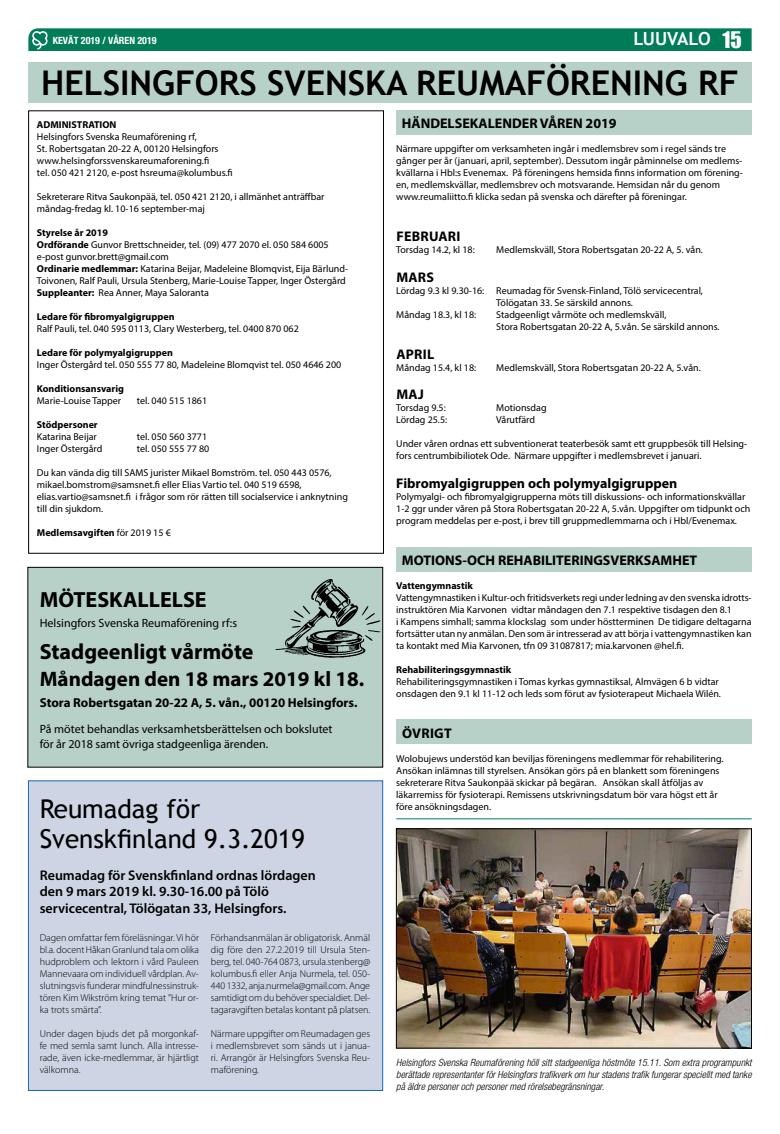
<style>
.page{position:relative;width:780px;height:1134px;background:#fff}
.page>*{position:absolute;margin:0;border:0;box-sizing:border-box;transform-origin:0 0}
.t1{font:700 34px "Trebuchet MS";color:#000}
.t2{font:26px/30px "Trebuchet MS";color:#000}
.t3{font:700 22px "Myriad Pro";color:#000}
.t4{font:700 21px "Myriad Pro";color:#000}
.t5{font:700 18px "Trebuchet MS";letter-spacing:-.015em;color:#fff}
.t6{font:700 14px "Myriad Pro";color:#000}
.t7{font:600 14px/16.8px "Myriad Pro";color:#000}
.t8{font:700 14px "Myriad Pro";letter-spacing:.02em;color:#000}
.t9{font:700 13px "Myriad Pro";color:#000}
.t10{font:12px/14.4px "Myriad Pro";color:#000}
.t11{font:10px/12px "Myriad Pro";color:#000}
.t12{font:300 10px/12px "Myriad Pro";color:#000;text-align:justify}
.t13{font:italic 300 condensed 10px/12px "Helvetica Neue";color:#000;text-align:justify}
.t14{font:700 10px "Myriad Pro";color:#000}
.t15{font:700 condensed 10px "Helvetica Neue";color:#fff}
.s1{font-family:"Impact";font-weight:400;font-size:21px}
.s2{font-weight:700}
.s3{font-weight:400}
</style>
<div class="page">
<div style="left:28px;top:28px;width:723px;height:23px;background:#007c58"></div>
<img style="left:33px;top:31px;width:14px;height:18px">
<div style="left:28px;top:780px;width:355px;height:311px;background:#cdd4e3;border:1px solid #1b67a7"></div>
<div style="left:396px;top:111px;width:355px;height:24px;background:#b7d1c9"></div>
<div style="left:396px;top:720px;width:355px;height:24px;background:#b7d1c9"></div>
<div style="left:28px;top:62px;width:723px;height:41px;background:#b7d1c9"></div>
<div style="left:28px;top:111px;width:356px;height:442px;border:1px solid #000"></div>
<div style="left:396px;top:547px;width:355px;height:25px;background:#b7d1c9"></div>
<div style="left:28px;top:567px;width:354px;height:200px;background:#b7d1c9"></div>
<div style="left:28px;top:567px;width:355px;height:200px;border:1px solid #000"></div>
<img style="left:275px;top:573px;width:109px;height:89px">
<img style="left:398px;top:831px;width:351px;height:215px">
<hr style="left:396px;top:818px;width:355px;height:1px;background:#007c58">
<p class="t15" style="left:53px;top:34px;width:105px">KEVÄT 2019 / VÅREN 2019</p>
<h3 class="t5" style="left:633px;top:28px;width:110px">LUUVALO <span class="s1">15</span></h3>
<h1 class="t1" style="left:41px;top:61px;width:699px">HELSINGFORS SVENSKA REUMAFÖRENING RF</h1>
<p class="t14" style="left:37px;top:118px;width:81px">ADMINISTRATION</p>
<p class="t11" style="left:37px;top:130px;width:197px">Helsingfors Svenska Reumaförening rf,<br>St. Robertsgatan 20-22 A, 00120 Helsingfors www.helsingforssvenskareumaforening.fi<br>tel. 050 421 2120, e-post hsreuma@kolumbus.fi</p>
<p class="t11" style="left:37px;top:190px;width:289px">Sekreterare Ritva Saukonpää, tel. 050 421 2120, i allmänhet anträffbar måndag-fredag kl. 10-16 september-maj</p>
<p class="t11" style="left:37px;top:226px;width:313px"><span class="s2">Styrelse år 2019<br>Ordförande</span> Gunvor Brettschneider, tel. (09) 477 2070 el. 050 584 6005 e-post gunvor.brett@gmail.com<br><span class="s2">Ordinarie medlemmar:</span> Katarina Beijar, Madeleine Blomqvist, Eija Bärlund-Toivonen, Ralf Pauli, Ursula Stenberg, Marie-Louise Tapper, Inger Östergård <span class="s2">Suppleanter:</span> Rea Anner, Maya Saloranta</p>
<p class="t14" style="left:37px;top:310px;width:139px">Ledare för fibromyalgigruppen</p>
<p class="t11" style="left:37px;top:322px;width:263px">Ralf Pauli, tel. 040 595 0113, Clary Westerberg, tel. 0400 870 062</p>
<p class="t14" style="left:37px;top:346px;width:137px">Ledare för polymyalgigruppen</p>
<p class="t11" style="left:37px;top:358px;width:306px">Inger Östergård tel. 050 555 77 80, Madeleine Blomqvist tel. 050 4646 200</p>
<p class="t14" style="left:37px;top:382px;width:89px">Konditionsansvarig</p>
<p class="t11" style="left:37px;top:394px;width:86px">Marie-Louise Tapper</p>
<p class="t11" style="left:137px;top:394px;width:72px">tel. 040 515 1861</p>
<p class="t14" style="left:37px;top:418px;width:62px">Stödpersoner</p>
<p class="t11" style="left:37px;top:430px;width:61px">Katarina Beijar</p>
<p class="t11" style="left:137px;top:430px;width:72px">tel. 050 560 3771</p>
<p class="t11" style="left:37px;top:442px;width:67px">Inger Östergård</p>
<p class="t11" style="left:137px;top:442px;width:74px">tel. 050 555 77 80</p>
<p class="t11" style="left:37px;top:466px;width:312px">Du kan vända dig till SAMS jurister Mikael Bomström. tel. 050 443 0576, mikael.bomstrom@samsnet.fi eller Elias Vartio tel. 040 519 6598, elias.vartio@samsnet.fi i frågor som rör rätten till socialservice i anknytning till din sjukdom.</p>
<p class="t14" style="left:37px;top:526px;width:135px">Medlemsavgiften <span class="s3">för 2019 15 €</span></p>
<h3 class="t6" style="left:402px;top:114px;width:216px">HÄNDELSEKALENDER VÅREN 2019</h3>
<p class="t11" style="left:396px;top:143px;width:348px">Närmare uppgifter om verksamheten ingår i medlemsbrev som i regel sänds tre gånger per år (januari, april, september). Dessutom ingår påminnelse om medlems&shy;kvällarna i Hbl:s Evenemax. På föreningens hemsida finns information om förening&shy;en, medlemskvällar, medlemsbrev och motsvarande. Hemsidan når du genom www.reumaliitto.fi klicka sedan på svenska och därefter på föreningar.</p>
<h3 class="t8" style="left:396px;top:227px;width:66px">FEBRUARI</h3>
<p class="t11" style="left:396px;top:243px;width:80px">Torsdag 14.2, kl 18:</p>
<p class="t11" style="left:496px;top:243px;width:208px">Medlemskväll, Stora Robertsgatan 20-22 A, 5. vån.</p>
<h3 class="t6" style="left:396px;top:268px;width:39px">MARS</h3>
<p class="t11" style="left:396px;top:284px;width:308px">Lördag 9.3 kl 9.30-16: Reumadag för Svensk-Finland, Tölö servicecentral,</p>
<p class="t11" style="left:496px;top:296px;width:138px">Tölögatan 33. Se särskild annons.</p>
<p class="t11" style="left:396px;top:308px;width:81px">Måndag 18.3, kl 18:</p>
<p class="t11" style="left:496px;top:308px;width:225px">Stadgeenligt vårmöte och medlemskväll,<br>Stora Robertsgatan 20-22 A, 5.vån. Se särskild annons.</p>
<h3 class="t6" style="left:396px;top:345px;width:39px">APRIL</h3>
<p class="t11" style="left:396px;top:361px;width:81px">Måndag 15.4, kl 18:</p>
<p class="t11" style="left:496px;top:361px;width:206px">Medlemskväll, Stora Robertsgatan 20-22 A, 5.vån.</p>
<h3 class="t6" style="left:396px;top:385px;width:29px">MAJ</h3>
<p class="t11" style="left:396px;top:402px;width:51px">Torsdag 9.5:</p>
<p class="t11" style="left:496px;top:402px;width:52px">Motionsdag</p>
<p class="t11" style="left:396px;top:414px;width:52px">Lördag 25.5:</p>
<p class="t11" style="left:496px;top:414px;width:40px">Vårutfärd</p>
<p class="t11" style="left:396px;top:438px;width:352px">Under våren ordnas ett subventionerat teaterbesök samt ett gruppbesök till Helsing&shy;fors centrumbibiliotek Ode. Närmare uppgifter i medlemsbrevet i januari.</p>
<h3 class="t6" style="left:396px;top:474px;width:283px">Fibromyalgigruppen och polymyalgigruppen</h3>
<p class="t11" style="left:396px;top:491px;width:356px">Polymyalgi- och fibromyalgigrupperna möts till diskussions- och informationskvällar<br>1-2 ggr under våren på Stora Robertsgatan 20-22 A, 5.vån. Uppgifter om tidpunkt och program meddelas per e-post, i brev till gruppmedlemmarna och i Hbl/Evenemax.</p>
<h3 class="t6" style="left:402px;top:551px;width:297px">MOTIONS-OCH REHABILITERINGSVERKSAMHET</h3>
<p class="t14" style="left:396px;top:579px;width:78px">Vattengymnastik</p>
<p class="t11" style="left:396px;top:591px;width:357px">Vattengymnastiken i Kultur-och fritidsverkets regi under ledning av den svenska idrotts&shy;instruktören Mia Karvonen vidtar måndagen den 7.1 respektive tisdagen den 8.1<br>i Kampens simhall; samma klockslag som under höstterminen De tidigare deltagarna fortsätter utan ny anmälan. Den som är intresserad av att börja i vattengymnastiken kan ta kontakt med Mia Karvonen, tfn 09 31087817; mia.karvonen @hel.fi.</p>
<p class="t14" style="left:396px;top:663px;width:117px">Rehabiliteringsgymnastik</p>
<p class="t11" style="left:396px;top:675px;width:326px">Rehabiliteringsgymnastiken i Tomas kyrkas gymnastiksal, Almvägen 6 b vidtar onsdagen den 9.1 kl 11-12 och leds som förut av fysioterapeut Michaela Wilén.</p>
<h3 class="t6" style="left:402px;top:724px;width:51px">ÖVRIGT</h3>
<p class="t11" style="left:396px;top:752px;width:329px">Wolobujews understöd kan beviljas föreningens medlemmar för rehabilitering.<br>Ansökan inlämnas till styrelsen. Ansökan görs på en blankett som föreningens sekreterare Ritva Saukonpää skickar på begäran. Ansökan skall åtföljas av läkarremiss för fysioterapi. Remissens utskrivningsdatum bör vara högst ett år före ansökningsdagen.</p>
<h3 class="t3" style="left:40px;top:585px;width:168px">MÖTESKALLELSE</h3>
<p class="t10" style="left:40px;top:616px;width:199px">Helsingfors Svenska Reumaförening rf:s</p>
<h3 class="t3" style="left:40px;top:637px;width:215px">Stadgeenligt vårmöte</h3>
<h3 class="t4" style="left:40px;top:665px;width:326px">Måndagen den 18 mars 2019 kl 18.</h3>
<h3 class="t9" style="left:40px;top:694px;width:319px">Stora Robertsgatan 20-22 A, 5. vån., 00120 Helsingfors.</h3>
<p class="t10" style="left:40px;top:722px;width:294px">På mötet behandlas verksamhetsberättelsen och bokslutet för år 2018 samt övriga stadgeenliga ärenden.</p>
<h2 class="t2" style="left:40px;top:794px;width:267px">Reumadag för<br>Svenskfinland 9.3.2019</h2>
<h3 class="t7" style="left:40px;top:866px;width:277px">Reumadag för Svenskfinland ordnas lördagen den 9 mars 2019 kl. 9.30-16.00 på Tölö servicecentral, Tölögatan 33, Helsingfors.</h3>
<p class="t12" style="left:40px;top:932px;width:161px">Dagen omfattar fem föreläsningar. Vi hör bl.a. docent Håkan Granlund tala om olika hudproblem och lektorn i vård Pauleen Mannevaara om individuell vårdplan. Av&shy;slutningsvis funderar mindfulnessinstruk&shy;tören Kim Wikström kring temat ”Hur or&shy;ka trots smärta”.</p>
<p class="t12" style="left:40px;top:1028px;width:161px">Under dagen bjuds det på morgonkaf&shy;fe med semla samt lunch. Alla intresse&shy;rade, även icke-medlemmar, är hjärtligt välkomna.</p>
<p class="t12" style="left:211px;top:932px;width:161px">Förhandsanmälan är obligatorisk. Anmäl dig före den 27.2.2019 till Ursula Sten&shy;berg, tel. 040-764 0873, ursula.stenberg@ kolumbus.fi eller Anja Nurmela, tel. 050- 440 1332, anja.nurmela@gmail.com. Ange samtidigt om du behöver specialdiet. Del&shy;tagaravgiften betalas kontant på platsen.</p>
<p class="t12" style="left:211px;top:1028px;width:161px">Närmare uppgifter om Reumadagen ges i medlemsbrevet som sänds ut i janua&shy;ri. Arrangör är Helsingfors Svenska Reu&shy;maförening.</p>
<p class="t13" style="left:396px;top:1056px;width:357px">Helsingfors Svenska Reumaförening höll sitt stadgeenliga höstmöte 15.11. Som extra programpunkt berättade representanter för Helsingfors trafikverk om hur stadens trafik fungerar speciellt med tanke på äldre personer och personer med rörelsebegränsningar.</p>
</div>
